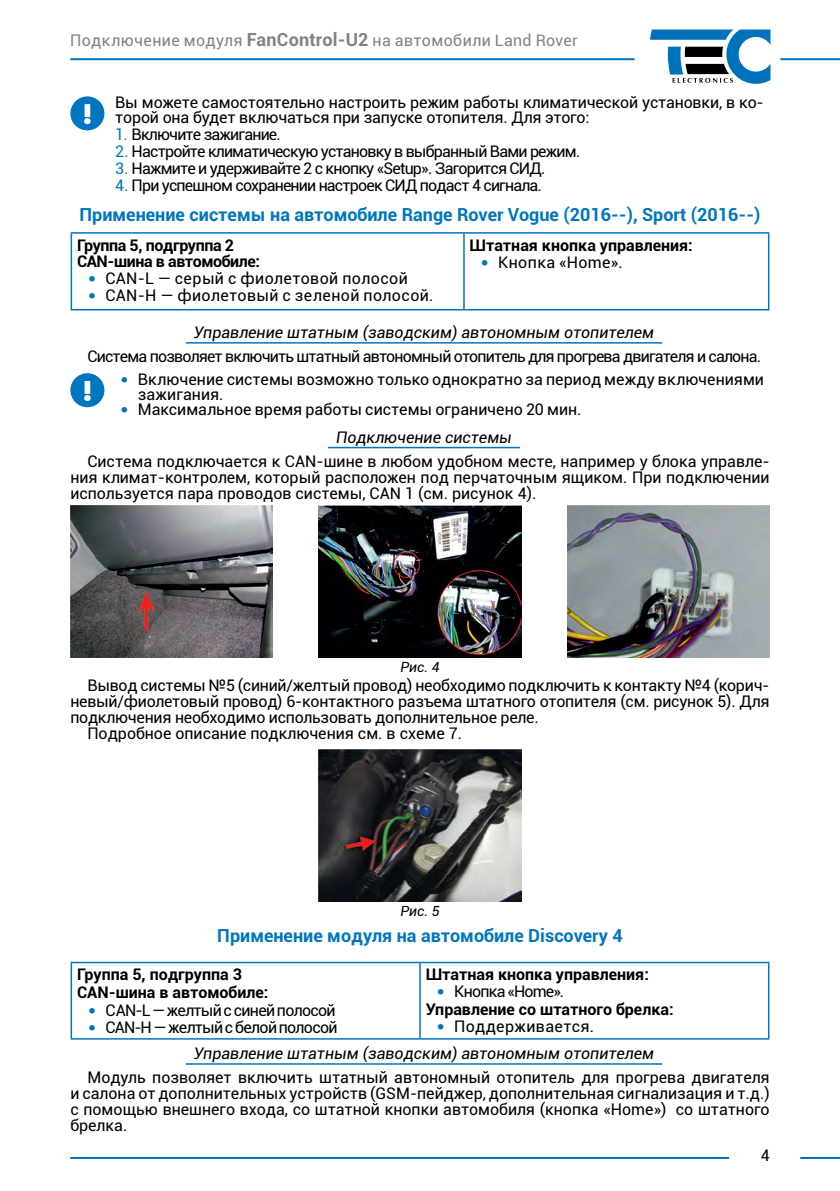
<style>
.page{position:relative;width:840px;height:1191px;background:#fff}
.page>*{position:absolute;margin:0;border:0;box-sizing:border-box;transform-origin:0 0}
.t1{font:700 18px "Roboto";color:#0076c0}
.t2{font:16px/16px "Roboto";letter-spacing:-.015em;color:#000}
.t3{font:16px "Roboto";letter-spacing:-.05em;color:#000}
.t4{font:700 16px/18px "Roboto";color:#000}
.t5{font:italic 16px/26.8px "Roboto";color:#000}
.t6{font:16px "Roboto";letter-spacing:.025em;color:#000}
.t7{font:16px "Roboto";letter-spacing:-.04em;color:#000}
.t8{font:16px "Roboto";letter-spacing:.025em;color:#808285}
.t9{font:700 16px/16px "Roboto";letter-spacing:-.025em;color:#000}
.t10{font:italic 14px "Roboto";color:#000}
.s1{font-weight:700;font-size:18px}
.s2{color:#0076c0}
.s3{font-family:"Tahoma";color:#0076c0}
.s4{font-style:italic}
.s5{font-family:"Tahoma";font-weight:400;color:#0076c0}
.s6{font-weight:400}
.s7{font-family:"Tahoma";font-style:normal;color:#0076c0}
.s8{font-style:normal}
</style>
<div class="page">
<svg style="left:650px;top:29px;width:120px;height:55px"></svg>
<hr style="left:780px;top:58px;width:59px;height:2px;background:#0072bc">
<hr style="left:70px;top:58px;width:564px;height:2px;background:#0072bc">
<hr style="left:799px;top:1157px;width:40px;height:2px;background:#0072bc">
<hr style="left:70px;top:1157px;width:658px;height:2px;background:#0072bc">
<hr style="left:186px;top:342px;width:475px;height:1px;background:#0076c0">
<hr style="left:328px;top:447px;width:191px;height:1px;background:#0076c0">
<hr style="left:186px;top:1063px;width:475px;height:1px;background:#0076c0">
<div style="left:70px;top:96px;width:34px;height:34px;background:#0076c0;border-radius:50%"></div>
<svg style="left:84px;top:104px;width:7px;height:20px"></svg>
<hr style="left:71px;top:232px;width:392px;height:2px;background:#0076c0">
<hr style="left:71px;top:234px;width:1px;height:75px;background:#0076c0">
<hr style="left:463px;top:232px;width:306px;height:2px;background:#0076c0">
<hr style="left:463px;top:234px;width:1px;height:75px;background:#0076c0">
<hr style="left:767px;top:234px;width:2px;height:75px;background:#0076c0">
<hr style="left:71px;top:309px;width:392px;height:1px;background:#0076c0">
<hr style="left:463px;top:309px;width:306px;height:1px;background:#0076c0">
<div style="left:70px;top:373px;width:34px;height:34px;background:#0076c0;border-radius:50%"></div>
<svg style="left:84px;top:381px;width:7px;height:20px"></svg>
<img style="left:70px;top:505px;width:203px;height:152px">
<img style="left:318px;top:505px;width:203px;height:152px">
<img style="left:567px;top:505px;width:202px;height:152px">
<img style="left:318px;top:749px;width:203px;height:152px">
<hr style="left:71px;top:961px;width:349px;height:2px;background:#0076c0">
<hr style="left:71px;top:963px;width:1px;height:75px;background:#0076c0">
<hr style="left:420px;top:961px;width:349px;height:2px;background:#0076c0">
<hr style="left:419px;top:963px;width:1px;height:75px;background:#0076c0">
<hr style="left:767px;top:963px;width:2px;height:75px;background:#0076c0">
<hr style="left:71px;top:1038px;width:349px;height:1px;background:#0076c0">
<hr style="left:420px;top:1038px;width:349px;height:1px;background:#0076c0">
<p class="t8" style="left:70px;top:29px;width:508px">Подключение модуля <span class="s1">FanControl‑U2</span> на автомобили Land Rover</p>
<p class="t2" style="left:115px;top:95px;width:649px;line-height:15px">Вы можете самостоятельно настроить режим работы климатической установки, в ко‑ торой она будет включаться при запуске отопителя. Для этого:</p>
<p class="t3" style="left:115px;top:123px;width:167px"><span class="s2">1.</span> Включите зажигание.</p>
<p class="t3" style="left:115px;top:140px;width:466px"><span class="s2">2.</span> Настройте климатическую установку в выбранный Вами режим.</p>
<p class="t3" style="left:115px;top:157px;width:431px"><span class="s2">3.</span> Нажмите и удерживайте 2 с кнопку «Setup». Загорится СИД.</p>
<p class="t3" style="left:115px;top:174px;width:428px"><span class="s2">4.</span> При успешном сохранении настроек СИД подаст 4 сигнала.</p>
<p class="t1" style="left:79px;top:202px;width:682px">Применение системы на автомобиле Range Rover Vogue (2016--), Sport (2016--)</p>
<p class="t9" style="left:77px;top:236px;width:184px">Группа 5, подгруппа 2<br>CAN-шина в автомобиле:</p>
<p class="t6" style="left:88px;top:267px;width:321px"><span class="s3">•</span> CАN‑L — серый с фиолетовой полосой</p>
<p class="t6" style="left:88px;top:284px;width:346px"><span class="s3">•</span> CAN‑H — фиолетовый с зеленой полосой.</p>
<p class="t4" style="left:469px;top:235px;width:224px">Штатная кнопка управления:</p>
<p class="t6" style="left:480px;top:251px;width:143px"><span class="s3">•</span> Кнопка «Home».</p>
<p class="t5" style="left:194px;top:318px;width:461px">Управление штатным (заводским) автономным отопителем</p>
<p class="t3" style="left:87px;top:345px;width:674px">Система позволяет включить штатный автономный отопитель для прогрева двигателя и салона.</p>
<p class="t2" style="left:138px;top:371px;width:627px;line-height:15px;text-indent:-17px"><span class="s3">•</span> Включение системы возможно только однократно за период между включениями зажигания.</p>
<p class="t2" style="left:336px;top:395px;width:247px;line-height:27.4px;text-indent:-215px"><span class="s3">•</span> Максимальное время работы системы ограничено 20 мин.<br><span class="s4">Подключение системы</span></p>
<p class="t2" style="left:70px;top:452px;width:700px;text-align:justify;text-indent:17px">Система подключается к CAN‑шине в любом удобном месте, например у блока управле‑ ния климат‑контролем, который расположен под перчаточным ящиком. При подключении используется пара проводов системы, CAN 1 (см. рисунок 4).</p>
<p class="t10" style="left:400px;top:657px;width:41px">Рис. 4</p>
<p class="t2" style="left:87px;top:676px;width:683px">Вывод системы №5 (синий/желтый провод) необходимо подключить к контакту №4 (корич‑</p>
<p class="t2" style="left:70px;top:692px;width:700px">невый/фиолетовый провод) 6- контактного разъема штатного отопителя (см. рисунок 5). Для</p>
<p class="t2" style="left:70px;top:708px;width:469px">подключения необходимо использовать дополнительное реле.</p>
<p class="t2" style="left:87px;top:724px;width:376px">Подробное описание подключения см. в схеме 7.</p>
<p class="t10" style="left:400px;top:900px;width:41px">Рис. 5</p>
<p class="t1" style="left:217px;top:923px;width:406px">Применение модуля на автомобиле Discovery 4</p>
<p class="t4" style="left:77px;top:965px;width:193px">Группа 5, подгруппа 3<br>СAN-шина в автомобиле:</p>
<p class="t7" style="left:88px;top:999px;width:249px"><span class="s3">•</span> CАN‑L — желтый с синей полосой</p>
<p class="t7" style="left:88px;top:1016px;width:250px"><span class="s3">•</span> CAN‑H — желтый с белой полосой</p>
<p class="t4" style="left:425px;top:965px;width:224px">Штатная кнопка управления:</p>
<p class="t4" style="left:425px;top:981px;width:249px;text-indent:11px"><span class="s5">•</span> <span class="s6">Кнопка «Home».<br></span>Управление со штатного брелка:</p>
<p class="t5" style="left:194px;top:1012px;width:461px;text-indent:243px"><span class="s7">•</span> <span class="s8">Поддерживается.<br></span>Управление штатным (заводским) автономным отопителем</p>
<p class="t2" style="left:70px;top:1068px;width:700px;text-align:justify;text-indent:17px">Модуль позволяет включить штатный автономный отопитель для прогрева двигателя и салона от дополнительных устройств (GSM‑пейджер, дополнительная сигнализация и т.д.) с помощью внешнего входа, со штатной кнопки автомобиля (кнопка «Home») со штатного брелка.</p>
<p class="t2" style="left:760px;top:1146px;width:11px">4</p>
</div>
